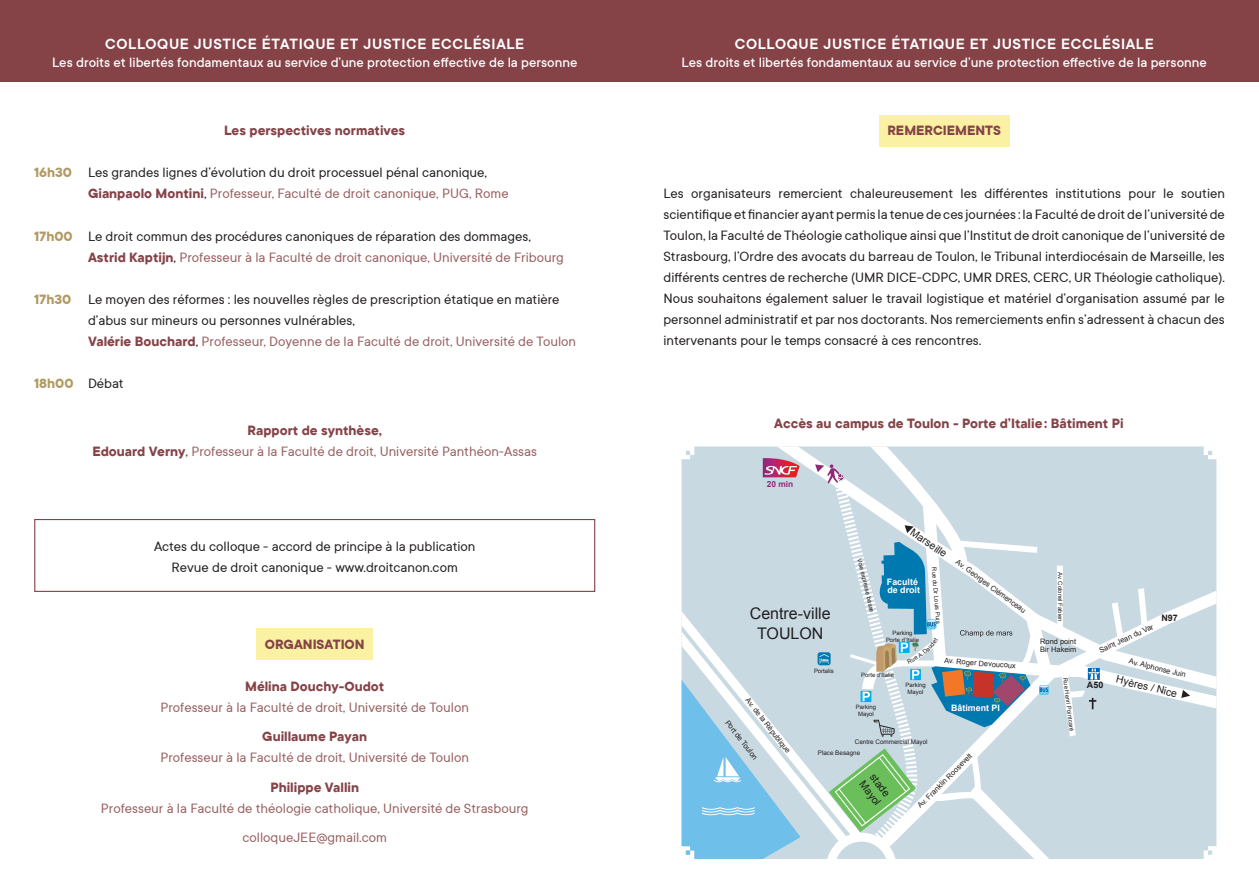
<style>
.page{position:relative;width:1259px;height:893px;background:#fff}
.page>*{position:absolute;margin:0;border:0;box-sizing:border-box;transform-origin:0 0}
.t1{font:600 16.5px "TT Commons Classic";letter-spacing:.04em;color:#fff}
.t2{font:16.05px/19.2px "Arial";color:#231f20;text-align:center}
.t3{font:15px/21px "TT Commons Classic";color:#231f20}
.t4{font:15px/21px "TT Commons Classic";color:#986061;text-align:center}
.t5{font:500 15px "TT Commons Classic";color:#fff}
.t6{font:700 15px "TT Commons Classic";color:#854348}
.t7{font:700 15px "TT Commons Classic";color:#b29a62}
.t8{font:10.35px/12.5px "Arial";color:#231f20}
.t9{font:700 9px "Arial";color:#231f20}
.t10{font:700 8.85px/8.6px "Arial";color:#fff}
.t11{font:700 8.4px "Arial";color:#922976}
.t12{font:7.5px/9px "Arial";color:#231f20}
.t13{font:6.3px/11.2px "Arial";color:#231f20}
.t14{font:6px/7.2px "Arial";color:#231f20;text-align:center}
.s1{font-weight:700;color:#b29a62}
.s2{font-weight:700;color:#854348}
.s3{color:#986061}
.s4{font-weight:400;color:#231f20}
.s5{font-weight:500;color:#854348}
</style>
<div class="page">
<div style="left:0;top:0;width:1259px;height:81px;background:#854348"></div>
<svg style="left:681px;top:446px;width:535px;height:413px;background:#c7dae5"></svg>
<svg style="left:1089px;top:698px;width:7px;height:11px"></svg>
<svg style="left:1039px;top:685px;width:9px;height:10px"></svg>
<svg style="left:1181px;top:690px;width:9px;height:8px"></svg>
<svg style="left:1087px;top:668px;width:12px;height:12px"></svg>
<img style="left:763px;top:458px;width:36px;height:19px">
<svg style="left:764px;top:466px;width:33px;height:9px"></svg>
<div style="left:34px;top:519px;width:561px;height:73px;border:1px solid #854348"></div>
<div style="left:256px;top:628px;width:117px;height:32px;background:#faf1a2"></div>
<div style="left:879px;top:115px;width:130px;height:32px;background:#faf1a2"></div>
<svg style="left:815px;top:464px;width:215px;height:389px"></svg>
<p class="t1" style="left:105px;top:34px;width:420px">COLLOQUE JUSTICE ÉTATIQUE ET JUSTICE ECCLÉSIALE</p>
<p class="t5" style="left:52px;top:53px;width:527px">Les droits et libertés fondamentaux au service d’une protection effective de la personne</p>
<p class="t6" style="left:224px;top:121px;width:183px">Les perspectives normatives</p>
<p class="t3" style="left:88px;top:162px;width:422px;text-indent:-54px"><span class="s1">16h30</span> Les grandes lignes d’évolution du droit processuel pénal canonique,<br><span class="s2">Gianpaolo Montini</span>, <span class="s3">Professeur, Faculté de droit canonique, PUG, Rome</span></p>
<p class="t3" style="left:88px;top:225px;width:477px;text-indent:-54px"><span class="s1">17h00</span> Le droit commun des procédures canoniques de réparation des dommages,<br><span class="s2">Astrid Kaptijn</span>, <span class="s3">Professeur à la Faculté de droit canonique, Université de Fribourg</span></p>
<p class="t3" style="left:88px;top:288px;width:490px;text-indent:-54px"><span class="s1">17h30</span> Le moyen des réformes : les nouvelles règles de prescription étatique en matière d’abus sur mineurs ou personnes vulnérables,<br><span class="s2">Valérie Bouchard</span>, <span class="s3">Professeur, Doyenne de la Faculté de droit, Université de Toulon</span></p>
<p class="t7" style="left:34px;top:374px;width:91px">18h00 <span class="s4">Débat</span></p>
<p class="t4" style="left:92px;top:419px;width:446px"><span class="s2">Rapport de synthèse,<br>Edouard Verny</span><span class="s5">,</span> Professeur à la Faculté de droit, Université Panthéon-Assas</p>
<p class="t3" style="left:154px;top:535px;width:323px;text-align:center">Actes du colloque - accord de principe à la publication<br>Revue de droit canonique - www.droitcanon.com</p>
<p class="t6" style="left:265px;top:634px;width:101px">ORGANISATION</p>
<p class="t6" style="left:245px;top:676px;width:141px">Mélina Douchy-Oudot</p>
<p class="t4" style="left:160px;top:696px;width:310px">Professeur à la Faculté de droit, Université de Toulon</p>
<p class="t6" style="left:262px;top:727px;width:106px">Guillaume Payan</p>
<p class="t4" style="left:160px;top:747px;width:310px">Professeur à la Faculté de droit, Université de Toulon</p>
<p class="t6" style="left:270px;top:777px;width:90px">Philippe Vallin</p>
<p class="t4" style="left:101px;top:793px;width:429px;line-height:29.5px">Professeur à la Faculté de théologie catholique, Université de Strasbourg colloqueJEE@gmail.com</p>
<p class="t1" style="left:735px;top:34px;width:420px">COLLOQUE JUSTICE ÉTATIQUE ET JUSTICE ECCLÉSIALE</p>
<p class="t5" style="left:681px;top:53px;width:527px">Les droits et libertés fondamentaux au service d’une protection effective de la personne</p>
<p class="t6" style="left:887px;top:121px;width:115px">REMERCIEMENTS</p>
<p class="t3" style="left:663px;top:183px;width:563px;text-align:justify">Les organisateurs remercient chaleureusement les différentes institutions pour le soutien scientifique et financier ayantpermisla tenuede cesjournées: la Facultédedroitde l’universitéde Toulon, la Faculté de Théologie catholique ainsi que l’Institut de droit canonique de l’université de Strasbourg, l’Ordre des avocats du barreau de Toulon, le Tribunal interdiocésain de Marseille, les différents centres de recherche (UMR DICE-CDPC, UMR DRES, CERC, UR Théologie catholique).<br>Nous souhaitons également saluer le travail logistique et matériel d’organisation assumé par le personnel administratif et par nos doctorants. Nos remerciements enfin s’adressent à chacun des intervenants pour le temps consacré à ces rencontres.</p>
<p class="t6" style="left:774px;top:414px;width:351px">Accès au campus de Toulon - Porte d’Italie: Bâtiment Pi</p>
<p class="t11" style="left:767px;top:478px;width:28px">20 min</p>
<p class="t2" style="left:750px;top:604px;width:82px">Centre-ville<br>TOULON</p>
<p class="t14" style="left:863px;top:558px;width:26px;rotate:76deg">Voie expr</p>
<p class="t14" style="left:869px;top:582px;width:19px;rotate:77deg">esse b</p>
<p class="t14" style="left:873px;top:599px;width:14px;rotate:78deg">asse</p>
<p class="t8" style="left:915px;top:526px;width:43px;rotate:34deg">Marseille</p>
<p class="t10" style="left:887px;top:578px;width:35px">Faculté de droit</p>
<p class="t14" style="left:886px;top:629px;width:35px">Parking<br>Porte d’Italie</p>
<p class="t14" style="left:937px;top:567px;width:58px;rotate:86deg">Rue du Dr Louis Puis</p>
<p class="t12" style="left:959px;top:558px;width:86px;rotate:36deg">Av. Georges Clémenceau</p>
<p class="t14" style="left:1063px;top:572px;width:51px;rotate:90deg">Av. Colonel Fabien</p>
<p class="t12" style="left:1040px;top:636px;width:38px">Rond point<br>Bir Hakeim</p>
<p class="t9" style="left:1161px;top:612px;width:18px">N97</p>
<p class="t12" style="left:1097px;top:646px;width:60px;rotate:-24deg">Saint Jean du Var</p>
<p class="t12" style="left:750px;top:696px;width:69px;rotate:52deg">Av. de la République</p>
<p class="t12" style="left:730px;top:718px;width:49px;rotate:52deg">Port de Toulon</p>
<p class="t14" style="left:814px;top:668px;width:21px">Portalis</p>
<p class="t14" style="left:861px;top:671px;width:35px">Porte d’Italie</p>
<p class="t14" style="left:856px;top:703px;width:22px">Parking<br>Mayol</p>
<p class="t14" style="left:905px;top:681px;width:22px">Parking<br>Mayol</p>
<p class="t12" style="left:944px;top:656px;width:73px;rotate:4deg">Av. Roger Devoucoux</p>
<p class="t12" style="left:1130px;top:656px;width:60px;rotate:14deg">Av. Alphonse Juin</p>
<p class="t8" style="left:1118px;top:673px;width:64px;rotate:14deg">Hyères / Nice</p>
<p class="t14" style="left:1069px;top:677px;width:55px;rotate:83deg">Rue Henri Pointcaré</p>
<p class="t9" style="left:1087px;top:679px;width:18px">A50</p>
<p class="t10" style="left:951px;top:704px;width:50px">Bâtiment PI</p>
<p class="t13" style="left:818px;top:736px;width:111px;text-indent:37px">Centre Commercial Mayol<br>Place Besagne</p>
<p class="t12" style="left:915px;top:803px;width:75px;rotate:-45deg">Av. Franklin Roosevelt</p>
<p class="t8" style="left:876px;top:770px;width:29px;rotate:52deg">stade<br>Mayol</p>
</div>
